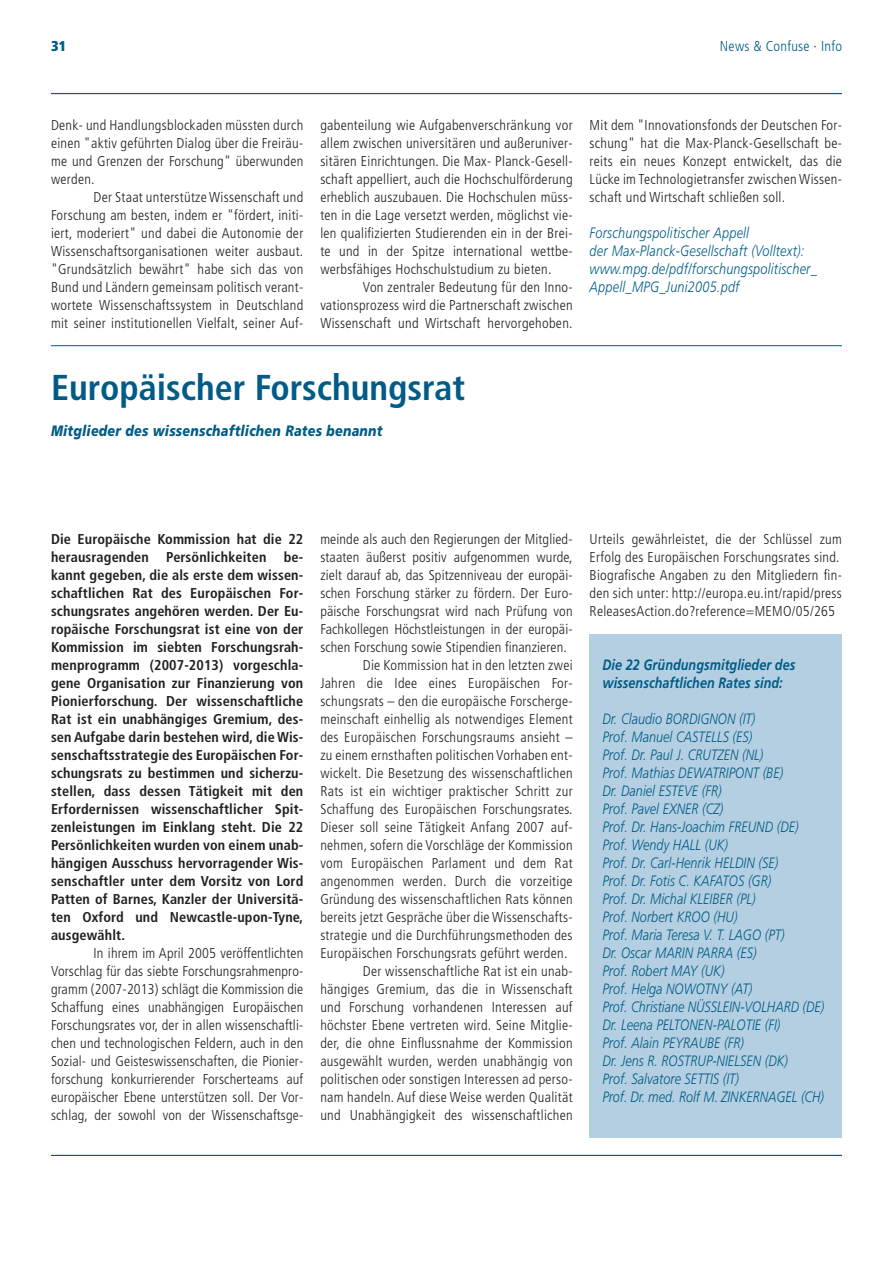
<style>
.page{position:relative;width:893px;height:1263px;background:#fff}
.page>*{position:absolute;margin:0;border:0;box-sizing:border-box;transform-origin:0 0}
.t1{font:700 condensed 36px "Frutiger LT";color:#005c86}
.t2{font:italic 300 15px/18px "Frutiger LT";letter-spacing:.005em;color:#005c86;scale:.84 1}
.t3{font:italic 700 15px/18px "Frutiger LT";letter-spacing:.005em;color:#005c86;scale:.84 1}
.t4{font:italic 900 15px "Frutiger LT";letter-spacing:.02em;color:#005c86;scale:.84 1}
.t5{font:300 condensed 14.25px/18px "Frutiger LT";letter-spacing:.02em;color:#231f20;text-align:justify}
.t6{font:700 condensed 14.25px/18px "Frutiger LT";letter-spacing:.01em;color:#231f20;text-align:justify}
.t7{font:300 condensed 14.25px "Frutiger LT";letter-spacing:.02em;color:#005c86}
.t8{font:900 condensed 14.25px "Frutiger LT";color:#005c86}
</style>
<div class="page">
<hr style="left:51px;top:93px;width:791px;height:1px;background:#005c86">
<hr style="left:51px;top:1155px;width:791px;height:1px;background:#005c86">
<hr style="left:51px;top:345px;width:791px;height:1px;background:#005c86">
<div style="left:590px;top:634px;width:252px;height:503px;background:#b4cfe1"></div>
<p class="t8" style="left:51px;top:40px;width:17px">31</p>
<p class="t7" style="left:720px;top:40px;width:124px">News &amp; Confuse · Info</p>
<p class="t5" style="left:51px;top:117px;width:254px">Denk- und Handlungsblockaden müssten durch einen "aktiv geführten Dialog über die Freiräu&shy;me und Grenzen der Forschung" überwunden werden.</p>
<p class="t5" style="left:51px;top:189px;width:254px;text-indent:43px">Der Staat unterstütze Wissenschaft und Forschung am besten, indem er "fördert, initi&shy;iert, moderiert" und dabei die Autonomie der Wissenschaftsorganisationen weiter ausbaut. "Grundsätzlich bewährt" habe sich das von Bund und Ländern gemeinsam politisch verant&shy;wortete Wissenschaftssystem in Deutschland mit seiner institutionellen Vielfalt, seiner Auf-</p>
<p class="t5" style="left:320px;top:117px;width:254px">gabenteilung wie Aufgabenverschränkung vor allem zwischen universitären und außeruniver&shy;sitären Einrichtungen. Die Max- Planck-Gesell&shy;schaft appelliert, auch die Hochschulförderung erheblich auszubauen. Die Hochschulen müss&shy;ten in die Lage versetzt werden, möglichst vie&shy;len qualifizierten Studierenden ein in der Brei&shy;te und in der Spitze international wettbe&shy;werbsfähiges Hochschulstudium zu bieten.</p>
<p class="t5" style="left:320px;top:279px;width:254px;text-indent:43px">Von zentraler Bedeutung für den Inno&shy;vationsprozess wird die Partnerschaft zwischen Wissenschaft und Wirtschaft hervorgehoben.</p>
<p class="t5" style="left:590px;top:117px;width:254px">Mit dem "Innovationsfonds der Deutschen For&shy;schung" hat die Max-Planck-Gesellschaft be&shy;reits ein neues Konzept entwickelt, das die Lücke im Technologietransfer zwischen Wissen&shy;schaft und Wirtschaft schließen soll.</p>
<p class="t2" style="left:590px;top:224px;width:272px">Forschungspolitischer Appell<br>der Max-Planck-Gesellschaft (Volltext): www.mpg.de/pdf/forschungspolitischer_ Appell_MPG_Juni2005.pdf</p>
<h1 class="t1" style="left:51px;top:373px;width:416px">Europäischer Forschungsrat</h1>
<p class="t4" style="left:51px;top:424px;width:396px">Mitglieder des wissenschaftlichen Rates benannt</p>
<p class="t6" style="left:51px;top:531px;width:254px">Die Europäische Kommission hat die 22 herausragenden Persönlichkeiten be&shy;kannt gegeben, die als erste dem wissen&shy;schaftlichen Rat des Europäischen For&shy;schungsrates angehören werden. Der Eu&shy;ropäische Forschungsrat ist eine von der Kommission im siebten Forschungsrah&shy;menprogramm (2007-2013) vorgeschla&shy;gene Organisation zur Finanzierung von Pionierforschung. Der wissenschaftliche Rat ist ein unabhängiges Gremium, des&shy;sen Aufgabe darin bestehen wird, die Wis&shy;senschaftsstrategie des Europäischen For&shy;schungsrats zu bestimmen und sicherzu&shy;stellen, dass dessen Tätigkeit mit den Erfordernissen wissenschaftlicher Spit&shy;zenleistungen im Einklang steht. Die 22<br>Persönlichkeiten wurden von einem unab&shy;hängigen Ausschuss hervorragender Wis&shy;senschaftler unter dem Vorsitz von Lord Patten of Barnes, Kanzler der Universitä&shy;ten Oxford und Newcastle-upon-Tyne, ausgewählt.</p>
<p class="t5" style="left:51px;top:945px;width:254px;text-indent:43px">In ihrem im April 2005 veröffentlichten Vorschlag für das siebte Forschungsrahmenpro&shy;gramm (2007-2013) schlägt die Kommission die Schaffung eines unabhängigen Europäischen Forschungsrates vor, der in allen wissenschaftli&shy;chen und technologischen Feldern, auch in den Sozial- und Geisteswissenschaften, die Pionier&shy;forschung konkurrierender Forscherteams auf europäischer Ebene unterstützen soll. Der Vor&shy;schlag, der sowohl von der Wissenschaftsge-</p>
<p class="t5" style="left:320px;top:531px;width:254px">meinde als auch den Regierungen der Mitglied-</p>
<p class="t5" style="left:320px;top:549px;width:254px">staaten äußerst positiv aufgenommen wurde,</p>
<p class="t5" style="left:320px;top:567px;width:254px">zielt darauf ab, das Spitzenniveau der europäi-</p>
<p class="t5" style="left:320px;top:585px;width:254px">schen Forschung stärker zu fördern. Der Euro-</p>
<p class="t5" style="left:320px;top:603px;width:254px">päische Forschungsrat wird nach Prüfung von</p>
<p class="t5" style="left:320px;top:621px;width:254px">Fachkollegen Höchstleistungen in der europäi-</p>
<p class="t5" style="left:320px;top:639px;width:248px">schen Forschung sowie Stipendien finanzieren.</p>
<p class="t5" style="left:363px;top:657px;width:211px">Die Kommission hat in den letzten zwei</p>
<p class="t5" style="left:320px;top:675px;width:254px">Jahren die Idee eines Europäischen For-</p>
<p class="t5" style="left:320px;top:693px;width:254px">schungsrats – den die europäische Forscherge-</p>
<p class="t5" style="left:320px;top:711px;width:254px">meinschaft einhellig als notwendiges Element</p>
<p class="t5" style="left:320px;top:729px;width:254px">des Europäischen Forschungsraums ansieht –</p>
<p class="t5" style="left:320px;top:747px;width:254px">zu einem ernsthaften politischen Vorhaben ent-</p>
<p class="t5" style="left:320px;top:765px;width:254px">wickelt. Die Besetzung des wissenschaftlichen</p>
<p class="t5" style="left:320px;top:783px;width:254px">Rats ist ein wichtiger praktischer Schritt zur</p>
<p class="t5" style="left:320px;top:801px;width:254px">Schaffung des Europäischen Forschungsrates.</p>
<p class="t5" style="left:320px;top:819px;width:254px">Dieser soll seine Tätigkeit Anfang 2007 auf-</p>
<p class="t5" style="left:320px;top:837px;width:254px">nehmen, sofern die Vorschläge der Kommission</p>
<p class="t5" style="left:320px;top:855px;width:254px">vom Europäischen Parlament und dem Rat</p>
<p class="t5" style="left:320px;top:873px;width:254px">angenommen werden. Durch die vorzeitige</p>
<p class="t5" style="left:320px;top:891px;width:254px">Gründung des wissenschaftlichen Rats können</p>
<p class="t5" style="left:320px;top:909px;width:254px">bereits jetzt Gespräche über die Wissenschafts-</p>
<p class="t5" style="left:320px;top:927px;width:254px">strategie und die Durchführungsmethoden des</p>
<p class="t5" style="left:320px;top:945px;width:249px">Europäischen Forschungsrats geführt werden.</p>
<p class="t5" style="left:363px;top:963px;width:211px">Der wissenschaftliche Rat ist ein unab-</p>
<p class="t5" style="left:320px;top:981px;width:254px">hängiges Gremium, das die in Wissenschaft</p>
<p class="t5" style="left:320px;top:999px;width:254px">und Forschung vorhandenen Interessen auf</p>
<p class="t5" style="left:320px;top:1017px;width:254px">höchster Ebene vertreten wird. Seine Mitglie-</p>
<p class="t5" style="left:320px;top:1035px;width:254px">der, die ohne Einflussnahme der Kommission</p>
<p class="t5" style="left:320px;top:1053px;width:254px">ausgewählt wurden, werden unabhängig von</p>
<p class="t5" style="left:320px;top:1071px;width:254px">politischen oder sonstigen Interessen ad perso-</p>
<p class="t5" style="left:320px;top:1089px;width:254px">nam handeln. Auf diese Weise werden Qualität</p>
<p class="t5" style="left:320px;top:1107px;width:254px">und Unabhängigkeit des wissenschaftlichen</p>
<p class="t5" style="left:590px;top:531px;width:254px;text-align:left">Urteils gewährleistet, die der Schlüssel zum Erfolg des Europäischen Forschungsrates sind.<br>Biografische Angaben zu den Mitgliedern fin&shy;den sich unter: http://europa.eu.int/rapid/press ReleasesAction.do?reference=MEMO/05/265</p>
<p class="t3" style="left:602px;top:656px;width:231px">Die 22 Gründungsmitglieder des wissenschaftlichen Rates sind:</p>
<p class="t2" style="left:602px;top:710px;width:266px">Dr. Claudio BORDIGNON (IT)<br>Prof. Manuel CASTELLS (ES)<br>Prof. Dr. Paul J. CRUTZEN (NL)<br>Prof. Mathias DEWATRIPONT (BE)<br>Dr. Daniel ESTEVE (FR)<br>Prof. Pavel EXNER (CZ)<br>Prof. Dr. Hans-Joachim FREUND (DE)<br>Prof. Wendy HALL (UK)<br>Prof. Dr. Carl-Henrik HELDIN (SE)<br>Prof. Dr. Fotis C. KAFATOS (GR)<br>Prof. Dr. Michal KLEIBER (PL)<br>Prof. Norbert KROO (HU)<br>Prof. Maria Teresa V. T. LAGO (PT)<br>Dr. Oscar MARIN PARRA (ES)<br>Prof. Robert MAY (UK)<br>Prof. Helga NOWOTNY (AT)<br>Prof. Christiane NÜSSLEIN-VOLHARD (DE)<br>Dr. Leena PELTONEN-PALOTIE (FI)<br>Prof. Alain PEYRAUBE (FR)<br>Dr. Jens R. ROSTRUP-NIELSEN (DK)<br>Prof. Salvatore SETTIS (IT)<br>Prof. Dr. med. Rolf M. ZINKERNAGEL (CH)</p>
</div>
